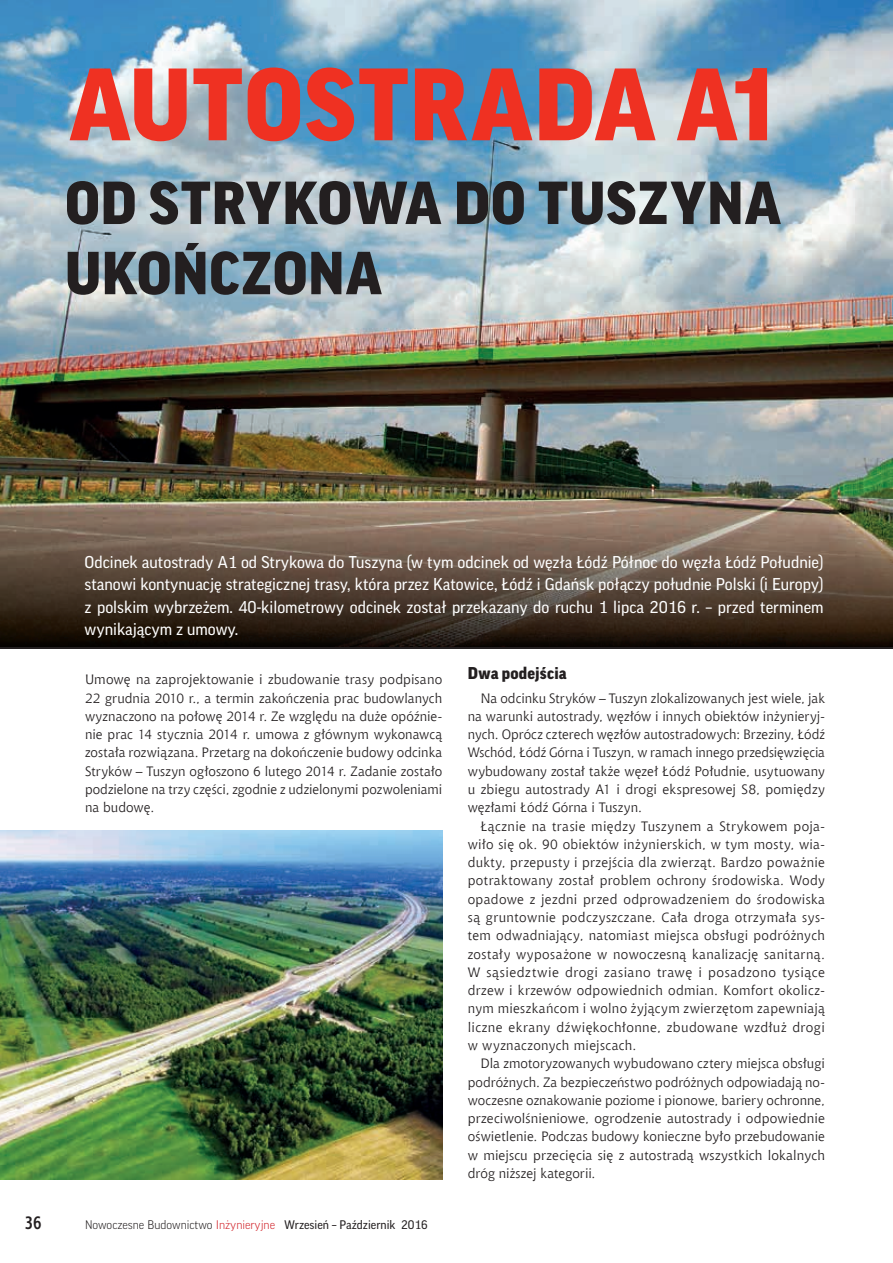
<style>
.page{position:relative;width:893px;height:1263px;background:#fff}
.page>*{position:absolute;margin:0;border:0;box-sizing:border-box;transform-origin:0 0}
.t1{font:900 99px "Good Pro";letter-spacing:.01em;color:#ef3122}
.t2{font:900 58.5px/70.2px "Good Pro";letter-spacing:.015em;color:#231f20}
.t3{font:700 18px "Aerton Cnd EFN";color:#231f20}
.t4{font:16.5px/22.5px "Good Pro";color:#fff;text-align:justify}
.t5{font:900 16.5px "Good Pro";letter-spacing:.01em;color:#231f20}
.t6{font:13.5px/18.3px "Chianti EU";letter-spacing:.015em;color:#231f20;text-align:justify}
.t7{font:12px "Good Pro";color:#231f20}
.s1{font-weight:300}
.s2{font-weight:300;color:#d1232a}
</style>
<div class="page">
<img style="left:0;top:0;width:893px;height:648px">
<img style="left:0;top:830px;width:442px;height:349px">
<h1 class="t1" style="left:69px;top:49px;width:705px">AUTOSTRADA A1</h1>
<h2 class="t2" style="left:65px;top:168px;width:717px">OD STRYKOWA DO TUSZYNA<br>UKOŃCZONA</h2>
<p class="t4" style="left:85px;top:550px;width:741px">Odcinek autostrady A1 od Strykowa do Tuszyna (w tym odcinek od węzła Łódź Północ do węzła Łódź Południe) stanowi kontynuację strategicznej trasy, która przez Katowice, Łódź i Gdańsk połączy południe Polski (i Europy) z polskim wybrzeżem. 40-kilometrowy odcinek został przekazany do ruchu 1 lipca 2016 r. – przed terminem wynikającym z umowy.</p>
<p class="t6" style="left:85px;top:670px;width:359px">Umowę na zaprojektowanie i zbudowanie trasy podpisano 22 grudnia 2010 r., a termin zakończenia prac budowlanych wyznaczono na połowę 2014 r. Ze względu na duże opóźnie&shy;nie prac 14 stycznia 2014 r. umowa z głównym wykonawcą została rozwiązana. Przetarg na dokończenie budowy odcinka Stryków – Tuszyn ogłoszono 6 lutego 2014 r. Zadanie zostało podzielone na trzy części, zgodnie z udzielonymi pozwoleniami na budowę.</p>
<p class="t5" style="left:468px;top:664px;width:101px">Dwa podejścia</p>
<p class="t6" style="left:468px;top:688px;width:359px;text-indent:13px">Na odcinku Stryków – Tuszyn zlokalizowanych jest wiele, jak na warunki autostrady, węzłów i innych obiektów inżynieryj&shy;nych. Oprócz czterech węzłów autostradowych: Brzeziny, Łódź Wschód, Łódź Górna i Tuszyn, w ramach innego przedsięwzięcia wybudowany został także węzeł Łódź Południe, usytuowany u zbiegu autostrady A1 i drogi ekspresowej S8, pomiędzy węzłami Łódź Górna i Tuszyn.</p>
<p class="t6" style="left:468px;top:816px;width:359px;text-indent:13px">Łącznie na trasie między Tuszynem a Strykowem poja&shy;wiło się ok. 90 obiektów inżynierskich, w tym mosty, wia&shy;dukty, przepusty i przejścia dla zwierząt. Bardzo poważnie potraktowany został problem ochrony środowiska. Wody opadowe z jezdni przed odprowadzeniem do środowiska są gruntownie podczyszczane. Cała droga otrzymała sys&shy;tem odwadniający, natomiast miejsca obsługi podróżnych zostały wyposażone w nowoczesną kanalizację sanitarną.<br>W sąsiedztwie drogi zasiano trawę i posadzono tysiące drzew i krzewów odpowiednich odmian. Komfort okolicz&shy;nym mieszkańcom i wolno żyjącym zwierzętom zapewniają liczne ekrany dźwiękochłonne, zbudowane wzdłuż drogi w wyznaczonych miejscach.</p>
<p class="t6" style="left:468px;top:1054px;width:359px;text-indent:13px">Dla zmotoryzowanych wybudowano cztery miejsca obsługi podróżnych. Za bezpieczeństwo podróżnych odpowiadają no&shy;woczesne oznakowanie poziome i pionowe, bariery ochronne, przeciwolśnieniowe, ogrodzenie autostrady i odpowiednie oświetlenie. Podczas budowy konieczne było przebudowanie w miejscu przecięcia się z autostradą wszystkich lokalnych dróg niższej kategorii.</p>
<h3 class="t3" style="left:25px;top:1212px;width:18px">36</h3>
<p class="t7" style="left:85px;top:1218px;width:344px"><span class="s1">Nowoczesne Budownictwo</span> <span class="s2">Inżynieryjne</span> Wrzesień – Październik 2016</p>
</div>
